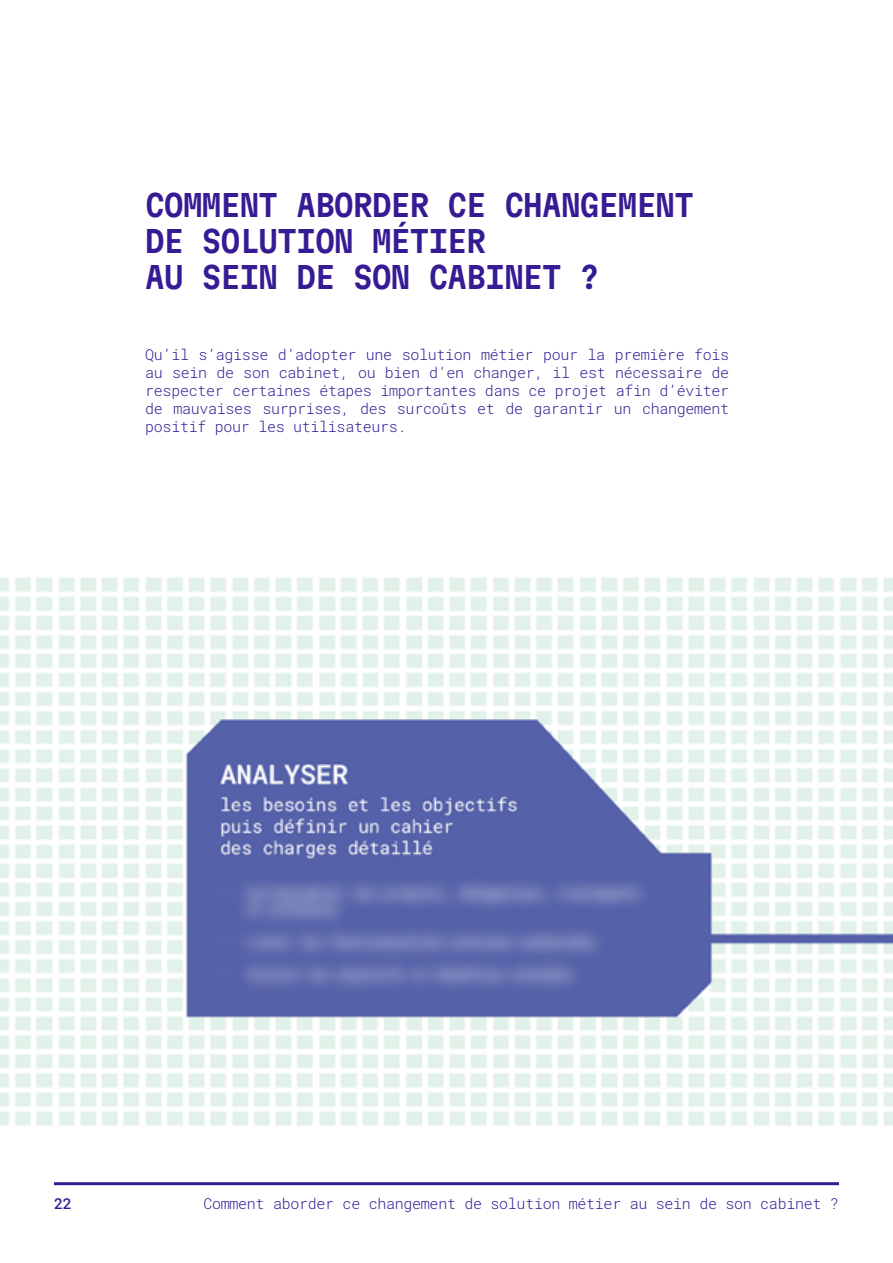
<style>
.page{position:relative;width:893px;height:1263px;background:#fff}
.page>*{position:absolute;margin:0;border:0;box-sizing:border-box;transform-origin:0 0}
.t1{font:600 semi-condensed 30px/36px "Martian Mono";letter-spacing:-.02em;color:#361c94}
.t2{font:300 15px/18px "Roboto Mono";letter-spacing:-.02em;color:#361c94;text-align:justify}
.t3{font:500 15px "Roboto Mono";color:#361c94}
</style>
<div class="page">
<img style="left:0;top:577px;width:893px;height:609px">
<hr style="left:54px;top:1182px;width:785px;height:3px;background:#361c94">
<h1 class="t1" style="left:145px;top:187px;width:550px">COMMENT ABORDER CE CHANGEMENT<br>DE SOLUTION MÉTIER<br>AU SEIN DE SON CABINET ?</h1>
<p class="t2" style="left:145px;top:345px;width:586px">Qu’il s’agisse d’adopter une solution métier pour la première fois au sein de son cabinet, ou bien d’en changer, il est nécessaire de respecter certaines étapes importantes dans ce projet afin d’éviter de mauvaises surprises, des surcoûts et de garantir un changement positif pour les utilisateurs.</p>
<p class="t3" style="left:54px;top:1193px;width:19px">22</p>
<p class="t2" style="left:203px;top:1194px;width:637px">Comment aborder ce changement de solution métier au sein de son cabinet ?</p>
</div>
